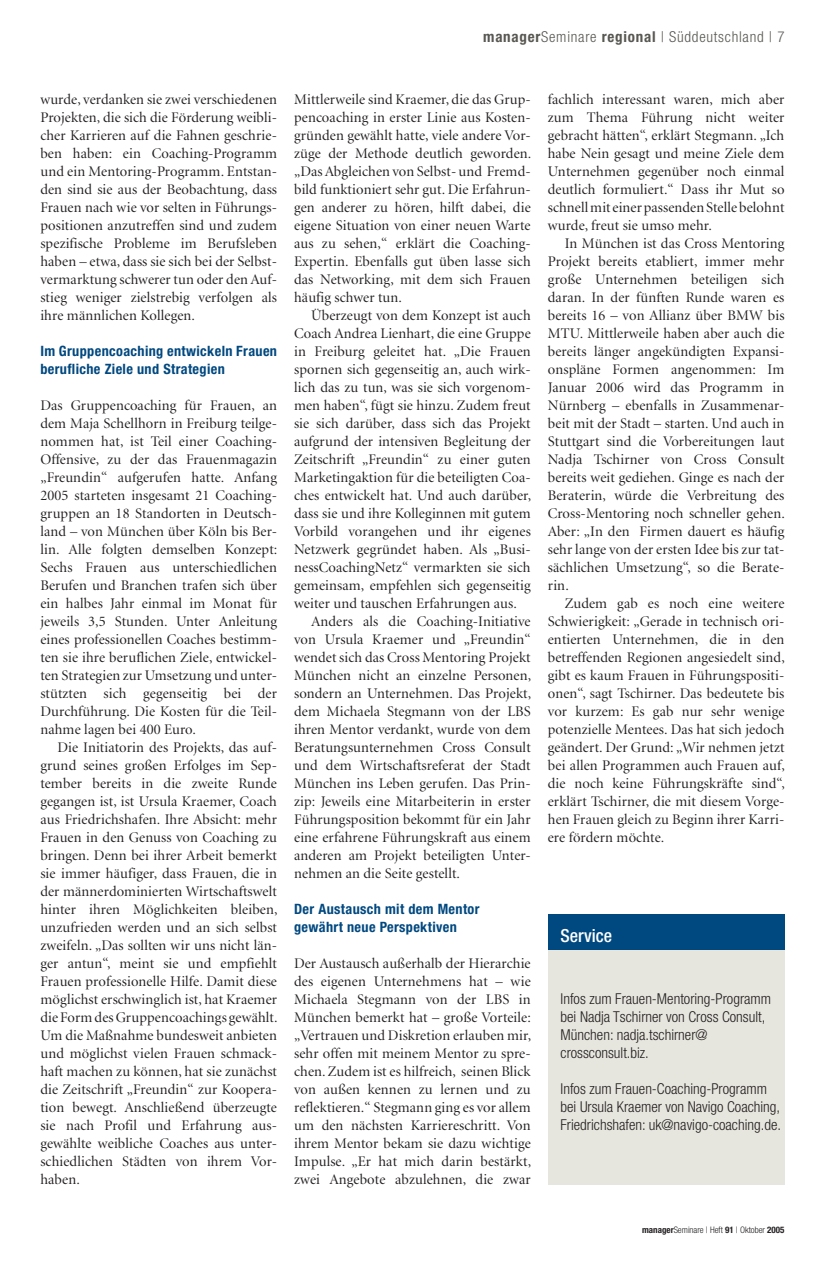
<style>
.page{position:relative;width:825px;height:1264px;background:#fff}
.page>*{position:absolute;margin:0;border:0;box-sizing:border-box;transform-origin:0 0}
.t1{font:500 condensed 18px "Helvetica Neue LT";color:#fff}
.t2{font:300 condensed 15px/18px "Helvetica Neue LT";color:#231f20}
.t3{font:300 condensed 15px "Helvetica Neue LT";letter-spacing:.05em;color:#585752}
.t4{font:14.7px/18px "Minion Display";letter-spacing:.01em;color:#231f20;text-align:justify}
.t5{font:700 condensed 14.25px/18px "Helvetica Neue LT";letter-spacing:.025em;color:#004880}
.t6{font:300 condensed 9px "Helvetica Neue LT";color:#231f20}
.s1{font-weight:700}
</style>
<div class="page">
<div style="left:548px;top:914px;width:236px;height:39px;background:#004880"></div>
<div style="left:548px;top:950px;width:236px;height:234px;background:#e7e6de"></div>
<p class="t3" style="left:483px;top:31px;width:303px"><span class="s1">manager</span>Seminare <span class="s1">regional</span> | Süddeutschland | 7</p>
<p class="t4" style="left:40px;top:91px;width:238px">wurde, verdanken sie zwei verschiedenen Projekten, die sich die Förderung weibli&shy;cher Karrieren auf die Fahnen geschrie&shy;ben haben: ein Coaching-Programm und ein Mentoring-Programm. Entstan&shy;den sind sie aus der Beobachtung, dass Frauen nach wie vor selten in Führungs&shy;positionen anzutreffen sind und zudem spezifische Probleme im Berufsleben haben – etwa, dass sie sich bei der Selbst&shy;vermarktung schwerer tun oder den Auf&shy;stieg weniger zielstrebig verfolgen als ihre männlichen Kollegen.</p>
<p class="t5" style="left:40px;top:343px;width:238px">Im Gruppencoaching entwickeln Frauen berufliche Ziele und Strategien</p>
<p class="t4" style="left:40px;top:397px;width:238px">Das Gruppencoaching für Frauen, an dem Maja Schellhorn in Freiburg teilge&shy;nommen hat, ist Teil einer Coaching-Offensive, zu der das Frauenmagazin „Freundin“ aufgerufen hatte. Anfang 2005 starteten insgesamt 21 Coaching&shy;gruppen an 18 Standorten in Deutsch&shy;land – von München über Köln bis Ber&shy;lin. Alle folgten demselben Konzept:<br>Sechs Frauen aus unterschiedlichen Berufen und Branchen trafen sich über ein halbes Jahr einmal im Monat für jeweils 3,5 Stunden. Unter Anleitung eines professionellen Coaches bestimm&shy;ten sie ihre beruflichen Ziele, entwickel&shy;ten Strategien zur Umsetzung und unter&shy;stützten sich gegenseitig bei der Durchführung. Die Kosten für die Teil&shy;nahme lagen bei 400 Euro.</p>
<p class="t4" style="left:40px;top:739px;width:239px;text-indent:17px">Die Initiatorin des Projekts, das auf&shy;grund seines großen Erfolges im Sep&shy;tember bereits in die zweite Runde gegangen ist, ist Ursula Kraemer, Coach aus Friedrichshafen. Ihre Absicht: mehr Frauen in den Genuss von Coaching zu bringen. Denn bei ihrer Arbeit bemerkt sie immer häufiger, dass Frauen, die in der männerdominierten Wirtschaftswelt hinter ihren Möglichkeiten bleiben, unzufrieden werden und an sich selbst zweifeln. „Das sollten wir uns nicht län&shy;ger antun“, meint sie und empfiehlt Frauen professionelle Hilfe. Damit diese möglichst erschwinglich ist, hat Kraemer die Form des Gruppencoachings gewählt.<br>Um die Maßnahme bundesweit anbieten und möglichst vielen Frauen schmack&shy;haft machen zu können, hat sie zunächst die Zeitschrift „Freundin“ zur Koopera&shy;tion bewegt. Anschließend überzeugte sie nach Profil und Erfahrung aus&shy;gewählte weibliche Coaches aus unter&shy;schiedlichen Städten von ihrem Vor&shy;haben.</p>
<p class="t4" style="left:294px;top:91px;width:239px">Mittlerweile sind Kraemer, die das Grup&shy;pencoaching in erster Linie aus Kosten&shy;gründen gewählt hatte, viele andere Vor&shy;züge der Methode deutlich geworden. „Das Abgleichen von Selbst- und Fremd&shy;bild funktioniert sehr gut. Die Erfahrun&shy;gen anderer zu hören, hilft dabei, die eigene Situation von einer neuen Warte aus zu sehen,“ erklärt die Coaching-Expertin. Ebenfalls gut üben lasse sich das Networking, mit dem sich Frauen häufig schwer tun.</p>
<p class="t4" style="left:311px;top:307px;width:221px">Überzeugt von dem Konzept ist auch</p>
<p class="t4" style="left:294px;top:325px;width:238px">Coach Andrea Lienhart, die eine Gruppe</p>
<p class="t4" style="left:294px;top:343px;width:238px">in Freiburg geleitet hat. „Die Frauen</p>
<p class="t4" style="left:294px;top:361px;width:238px">spornen sich gegenseitig an, auch wirk-</p>
<p class="t4" style="left:294px;top:379px;width:238px">lich das zu tun, was sie sich vorgenom-</p>
<p class="t4" style="left:294px;top:397px;width:238px">men haben“, fügt sie hinzu. Zudem freut</p>
<p class="t4" style="left:294px;top:415px;width:238px">sie sich darüber, dass sich das Projekt</p>
<p class="t4" style="left:294px;top:433px;width:238px">aufgrund der intensiven Begleitung der</p>
<p class="t4" style="left:294px;top:451px;width:238px">Zeitschrift „Freundin“ zu einer guten</p>
<p class="t4" style="left:294px;top:469px;width:238px">Marketingaktion für die beteiligten Coa-</p>
<p class="t4" style="left:294px;top:487px;width:239px">ches entwickelt hat. Und auch darüber,</p>
<p class="t4" style="left:294px;top:505px;width:238px">dass sie und ihre Kolleginnen mit gutem</p>
<p class="t4" style="left:294px;top:523px;width:238px">Vorbild vorangehen und ihr eigenes</p>
<p class="t4" style="left:294px;top:541px;width:238px">Netzwerk gegründet haben. Als „Busi-</p>
<p class="t4" style="left:294px;top:559px;width:238px">nessCoachingNetz“ vermarkten sie sich</p>
<p class="t4" style="left:294px;top:577px;width:238px">gemeinsam, empfehlen sich gegenseitig</p>
<p class="t4" style="left:294px;top:595px;width:224px">weiter und tauschen Erfahrungen aus.</p>
<p class="t4" style="left:311px;top:613px;width:221px">Anders als die Coaching-Initiative</p>
<p class="t4" style="left:294px;top:631px;width:238px">von Ursula Kraemer und „Freundin“</p>
<p class="t4" style="left:294px;top:649px;width:238px">wendet sich das Cross Mentoring Projekt</p>
<p class="t4" style="left:294px;top:667px;width:239px">München nicht an einzelne Personen,</p>
<p class="t4" style="left:294px;top:685px;width:239px">sondern an Unternehmen. Das Projekt,</p>
<p class="t4" style="left:294px;top:703px;width:238px">dem Michaela Stegmann von der LBS</p>
<p class="t4" style="left:294px;top:721px;width:238px">ihren Mentor verdankt, wurde von dem</p>
<p class="t4" style="left:294px;top:739px;width:238px">Beratungsunternehmen Cross Consult</p>
<p class="t4" style="left:294px;top:757px;width:238px">und dem Wirtschaftsreferat der Stadt</p>
<p class="t4" style="left:294px;top:775px;width:238px">München ins Leben gerufen. Das Prin-</p>
<p class="t4" style="left:294px;top:793px;width:238px">zip: Jeweils eine Mitarbeiterin in erster</p>
<p class="t4" style="left:294px;top:811px;width:238px">Führungsposition bekommt für ein Jahr</p>
<p class="t4" style="left:294px;top:829px;width:238px">eine erfahrene Führungskraft aus einem</p>
<p class="t4" style="left:294px;top:847px;width:238px">anderen am Projekt beteiligten Unter-</p>
<p class="t4" style="left:294px;top:865px;width:167px">nehmen an die Seite gestellt.</p>
<p class="t5" style="left:294px;top:901px;width:187px">Der Austausch mit dem Mentor gewährt neue Perspektiven</p>
<p class="t4" style="left:294px;top:955px;width:239px">Der Austausch außerhalb der Hierarchie des eigenen Unternehmens hat – wie Michaela Stegmann von der LBS in München bemerkt hat – große Vorteile: „Vertrauen und Diskretion erlauben mir, sehr offen mit meinem Mentor zu spre&shy;chen. Zudem ist es hilfreich, seinen Blick von außen kennen zu lernen und zu reflektieren.“ Stegmann ging es vor allem um den nächsten Karriereschritt. Von ihrem Mentor bekam sie dazu wichtige Impulse. „Er hat mich darin bestärkt, zwei Angebote abzulehnen, die zwar</p>
<p class="t4" style="left:548px;top:91px;width:238px">fachlich interessant waren, mich aber zum Thema Führung nicht weiter gebracht hätten“, erklärt Stegmann. „Ich habe Nein gesagt und meine Ziele dem Unternehmen gegenüber noch einmal deutlich formuliert.“ Dass ihr Mut so schnell mit einer passenden Stelle belohnt wurde, freut sie umso mehr.</p>
<p class="t4" style="left:548px;top:235px;width:239px;text-indent:17px">In München ist das Cross Mentoring Projekt bereits etabliert, immer mehr große Unternehmen beteiligen sich daran. In der fünften Runde waren es bereits 16 – von Allianz über BMW bis MTU. Mittlerweile haben aber auch die bereits länger angekündigten Expansi&shy;onspläne Formen angenommen: Im Januar 2006 wird das Programm in Nürnberg – ebenfalls in Zusammenar&shy;beit mit der Stadt – starten. Und auch in Stuttgart sind die Vorbereitungen laut Nadja Tschirner von Cross Consult bereits weit gediehen. Ginge es nach der Beraterin, würde die Verbreitung des Cross-Mentoring noch schneller gehen.<br>Aber: „In den Firmen dauert es häufig sehr lange von der ersten Idee bis zur tat&shy;sächlichen Umsetzung“, so die Berate&shy;rin.</p>
<p class="t4" style="left:548px;top:595px;width:239px;text-indent:17px">Zudem gab es noch eine weitere Schwierigkeit: „Gerade in technisch ori&shy;entierten Unternehmen, die in den betreffenden Regionen angesiedelt sind, gibt es kaum Frauen in Führungspositi&shy;onen“, sagt Tschirner. Das bedeutete bis vor kurzem: Es gab nur sehr wenige potenzielle Mentees. Das hat sich jedoch geändert. Der Grund: „Wir nehmen jetzt bei allen Programmen auch Frauen auf, die noch keine Führungskräfte sind“, erklärt Tschirner, die mit diesem Vorge&shy;hen Frauen gleich zu Beginn ihrer Karri&shy;ere fördern möchte.</p>
<p class="t1" style="left:561px;top:928px;width:53px">Service</p>
<p class="t2" style="left:561px;top:991px;width:212px">Infos zum Frauen-Mentoring-Programm bei Nadja Tschirner von Cross Consult,<br>München: nadja.tschirner@ crossconsult.biz.</p>
<p class="t2" style="left:561px;top:1081px;width:222px">Infos zum Frauen-Coaching-Programm bei Ursula Kraemer von Navigo Coaching,<br>Friedrichshafen: uk@navigo-coaching.de.</p>
<p class="t6" style="left:642px;top:1226px;width:144px"><span class="s1">manager</span>Seminare | Heft <span class="s1">91</span> | Oktober <span class="s1">2005</span></p>
</div>
